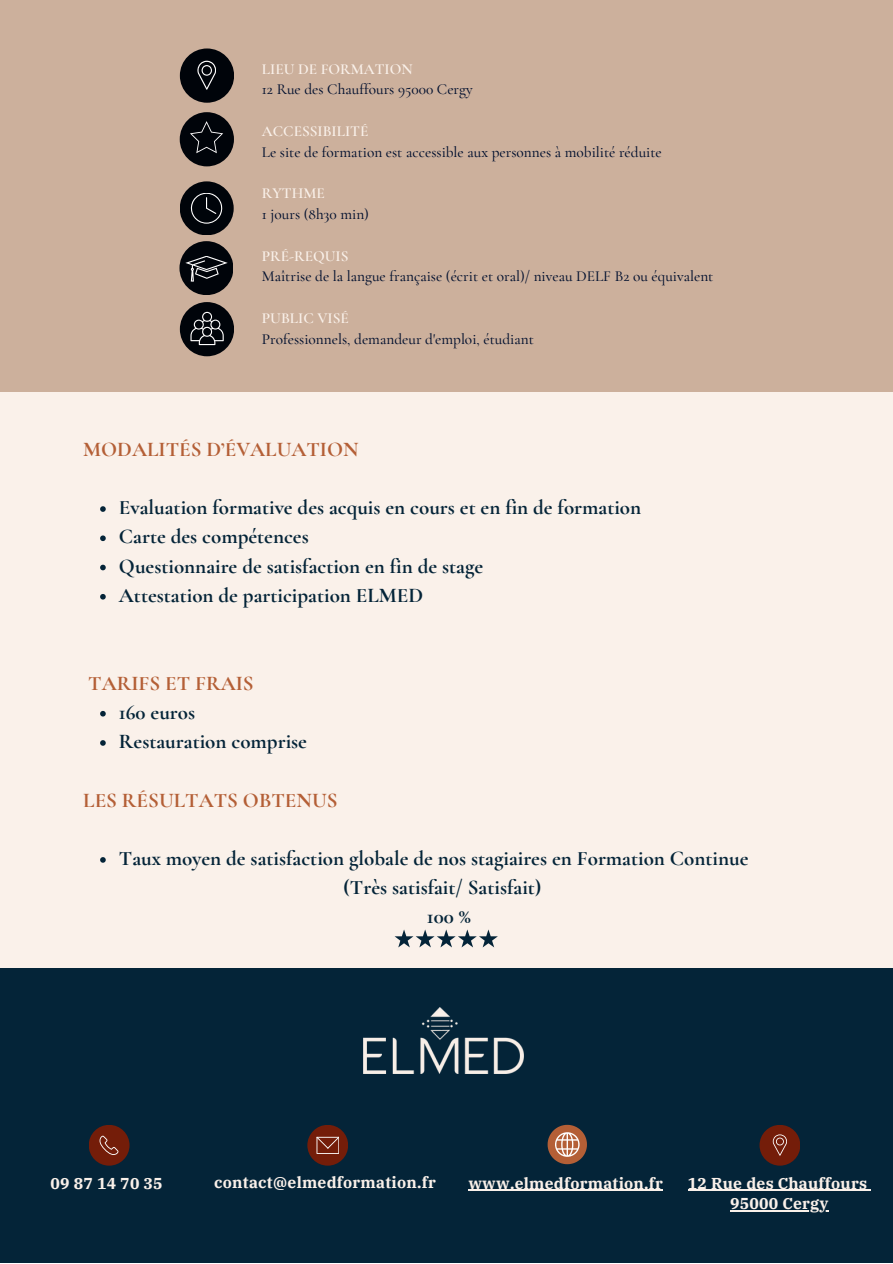
<style>
.page{position:relative;width:893px;height:1264px;background:#fff}
.page>*{position:absolute;margin:0;border:0;box-sizing:border-box;transform-origin:0 0}
.t1{font:700 21px "Cormorant Garamond";color:#042438}
.t2{font:700 21px "Cormorant Garamond";color:#b45f36}
.t3{font:700 15.75px "IBM Plex Serif";letter-spacing:.015em;color:#faf1ea}
.t4{font:500 15.3px "Cormorant Garamond";color:#000f2e}
.t5{font:600 15.3px "Cormorant Garamond";color:#faf1ea}
</style>
<div class="page">
<div style="left:0;top:0;width:892px;height:1262px;background:#faf1ea"></div>
<div style="left:0;top:0;width:892px;height:391px;background:#ccb09c"></div>
<svg style="left:180px;top:181px;width:54px;height:54px;fill:#00040a"></svg>
<svg style="left:189px;top:193px;width:34px;height:31px"></svg>
<svg style="left:180px;top:112px;width:54px;height:54px;fill:#00040a"></svg>
<svg style="left:180px;top:48px;width:54px;height:54px;fill:#00040a"></svg>
<svg style="left:179px;top:241px;width:54px;height:54px;fill:#00040a"></svg>
<svg style="left:185px;top:256px;width:43px;height:25px"></svg>
<svg style="left:180px;top:302px;width:54px;height:54px;fill:#00040a"></svg>
<svg style="left:190px;top:121px;width:33px;height:32px"></svg>
<svg style="left:197px;top:61px;width:19px;height:29px"></svg>
<svg style="left:190px;top:312px;width:34px;height:33px"></svg>
<div style="left:0;top:968px;width:892px;height:294px;background:#042438"></div>
<svg style="left:89px;top:1125px;width:40px;height:40px"></svg>
<svg style="left:99px;top:1135px;width:20px;height:19px"></svg>
<svg style="left:307px;top:1125px;width:41px;height:40px"></svg>
<svg style="left:316px;top:1136px;width:23px;height:17px"></svg>
<svg style="left:759px;top:1125px;width:41px;height:40px"></svg>
<svg style="left:772px;top:1134px;width:15px;height:21px"></svg>
<img style="left:363px;top:1007px;width:160px;height:66px">
<svg style="left:547px;top:1124px;width:40px;height:40px"></svg>
<svg style="left:100px;top:506px;width:6px;height:6px"></svg>
<svg style="left:100px;top:535px;width:6px;height:6px"></svg>
<svg style="left:100px;top:564px;width:6px;height:6px"></svg>
<svg style="left:100px;top:594px;width:6px;height:5px"></svg>
<svg style="left:100px;top:711px;width:6px;height:5px"></svg>
<svg style="left:100px;top:740px;width:6px;height:5px"></svg>
<svg style="left:100px;top:857px;width:6px;height:5px"></svg>
<svg style="left:394px;top:929px;width:104px;height:18px"></svg>
<hr style="left:468px;top:1189px;width:195px;height:1px;background:#faf1ea">
<hr style="left:687px;top:1189px;width:180px;height:1px;background:#faf1ea">
<hr style="left:730px;top:1209px;width:98px;height:2px;background:#faf1ea">
<p class="t5" style="left:262px;top:59px;width:152px">LIEU DE FORMATION</p>
<p class="t4" style="left:262px;top:80px;width:212px">12 Rue des Chauffours 95000 Cergy</p>
<p class="t5" style="left:262px;top:122px;width:108px">ACCESSIBILITÉ</p>
<p class="t4" style="left:262px;top:143px;width:401px">Le site de formation est accessible aux personnes à mobilité réduite</p>
<p class="t5" style="left:262px;top:184px;width:64px">RYTHME</p>
<p class="t4" style="left:262px;top:205px;width:109px">1 jours (8h30 min)</p>
<p class="t5" style="left:262px;top:246px;width:88px">PRÉ-REQUIS</p>
<p class="t4" style="left:262px;top:267px;width:453px">Maîtrise de la langue française (écrit et oral)/ niveau DELF B2 ou équivalent</p>
<p class="t5" style="left:262px;top:309px;width:88px">PUBLIC VISÉ</p>
<p class="t4" style="left:262px;top:329px;width:273px">Professionnels, demandeur d'emploi, étudiant</p>
<p class="t2" style="left:83px;top:436px;width:277px">MODALITÉS D’ÉVALUATION</p>
<p class="t1" style="left:119px;top:494px;width:523px">Evaluation formative des acquis en cours et en fin de formation</p>
<p class="t1" style="left:119px;top:524px;width:191px">Carte des compétences</p>
<p class="t1" style="left:119px;top:553px;width:366px">Questionnaire de satisfaction en fin de stage</p>
<p class="t1" style="left:119px;top:582px;width:306px">Attestation de participation ELMED</p>
<p class="t2" style="left:88px;top:670px;width:167px">TARIFS ET FRAIS</p>
<p class="t1" style="left:119px;top:699px;width:78px">160 euros</p>
<p class="t1" style="left:119px;top:728px;width:189px">Restauration comprise</p>
<p class="t2" style="left:83px;top:787px;width:256px">LES RÉSULTATS OBTENUS</p>
<p class="t1" style="left:119px;top:845px;width:631px">Taux moyen de satisfaction globale de nos stagiaires en Formation Continue</p>
<p class="t1" style="left:343px;top:874px;width:199px">(Très satisfait/ Satisfait)</p>
<p class="t1" style="left:427px;top:904px;width:45px">100 %</p>
<p class="t3" style="left:51px;top:1173px;width:114px">09 87 14 70 35</p>
<p class="t3" style="left:214px;top:1172px;width:223px">contact@elmedformation.fr</p>
<p class="t3" style="left:468px;top:1172px;width:196px">www.elmedformation.fr</p>
<p class="t3" style="left:687px;top:1172px;width:181px">12 Rue des Chauffours</p>
<p class="t3" style="left:730px;top:1192px;width:100px">95000 Cergy</p>
</div>
